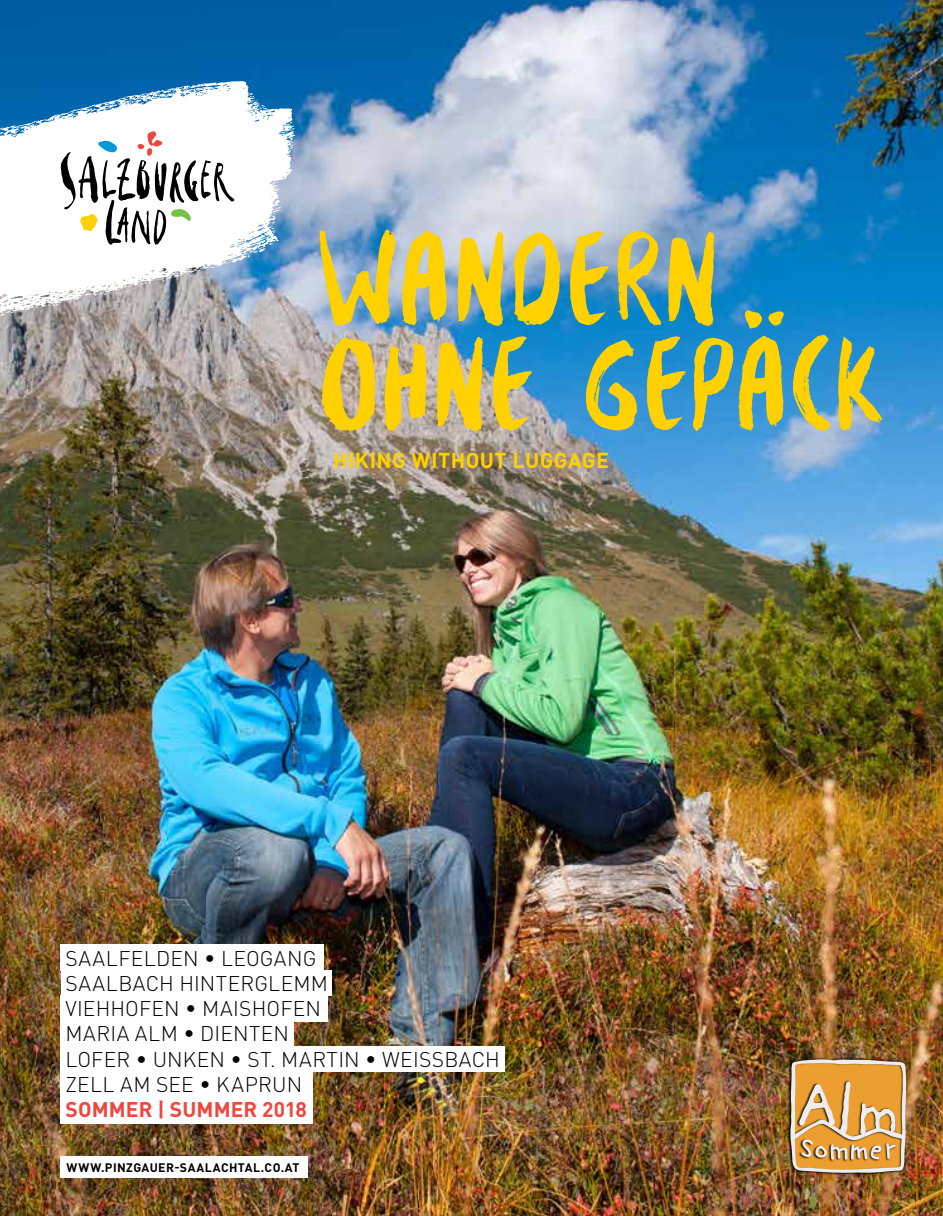
<style>
.page{position:relative;width:943px;height:1216px;background:#fff}
.page>*{position:absolute;margin:0;border:0;box-sizing:border-box;transform-origin:0 0}
.t1{font:140px/105px "Besom";letter-spacing:-.015em;color:#ffd100}
.t2{font:700 21.35px "DIN Pro";letter-spacing:.015em;color:#ffd100}
.t3{font:300 21px/25.2px "DIN Pro";letter-spacing:.01em;color:#000}
.t4{font:700 21px "DIN Pro";letter-spacing:.005em;color:#ef463d}
.t5{font:700 12.25px "DIN Pro";letter-spacing:.035em;color:#000}
</style>
<div class="page">
<img style="left:0;top:0;width:943px;height:1215px">
<img style="left:786px;top:1056px;width:121px;height:119px">
<svg style="left:789px;top:1058px;width:117px;height:115px;background:#d8a55f"></svg>
<svg style="left:0;top:81px;width:295px;height:233px"></svg>
<svg style="left:289px;top:142px;width:4px;height:9px"></svg>
<svg style="left:286px;top:122px;width:9px;height:11px"></svg>
<svg style="left:18px;top:128px;width:6px;height:4px"></svg>
<svg style="left:273px;top:182px;width:5px;height:10px"></svg>
<svg style="left:271px;top:209px;width:10px;height:24px"></svg>
<svg style="left:249px;top:93px;width:18px;height:16px"></svg>
<svg style="left:248px;top:243px;width:26px;height:14px"></svg>
<svg style="left:226px;top:260px;width:4px;height:4px"></svg>
<svg style="left:157px;top:273px;width:22px;height:9px"></svg>
<svg style="left:185px;top:269px;width:16px;height:6px"></svg>
<svg style="left:139px;top:282px;width:12px;height:2px"></svg>
<svg style="left:98px;top:289px;width:22px;height:6px"></svg>
<svg style="left:0;top:310px;width:10px;height:6px"></svg>
<svg style="left:47px;top:304px;width:11px;height:2px"></svg>
<svg style="left:64px;top:298px;width:15px;height:5px"></svg>
<svg style="left:85px;top:293px;width:7px;height:3px"></svg>
<svg style="left:61px;top:131px;width:173px;height:113px"></svg>
<div style="left:61px;top:970px;width:270px;height:25px;background:#fff"></div>
<div style="left:61px;top:944px;width:263px;height:27px;background:#fff"></div>
<div style="left:61px;top:995px;width:266px;height:26px;background:#fff"></div>
<div style="left:61px;top:1020px;width:233px;height:27px;background:#fff"></div>
<div style="left:61px;top:1072px;width:252px;height:26px;background:#fff"></div>
<div style="left:61px;top:1097px;width:252px;height:26px;background:#fff"></div>
<div style="left:61px;top:1046px;width:444px;height:26px;background:#fff"></div>
<div style="left:61px;top:1156px;width:247px;height:21px;background:#fff"></div>
<h1 class="t1" style="left:316px;top:224px;width:569px">WANDERN<br>OHNE GEPÄCK</h1>
<p class="t2" style="left:333px;top:443px;width:277px">HIKING WITHOUT LUGGAGE</p>
<p class="t3" style="left:65px;top:944px;width:436px">SAALFELDEN • LEOGANG<br>SAALBACH HINTERGLEMM<br>VIEHHOFEN • MAISHOFEN<br>MARIA ALM • DIENTEN<br>LOFER • UNKEN • ST. MARTIN • WEISSBACH<br>ZELL AM SEE • KAPRUN</p>
<p class="t4" style="left:65px;top:1092px;width:243px">SOMMER | SUMMER 2018</p>
<p class="t5" style="left:67px;top:1157px;width:234px">WWW.PINZGAUER-SAALACHTAL.CO.AT</p>
</div>
